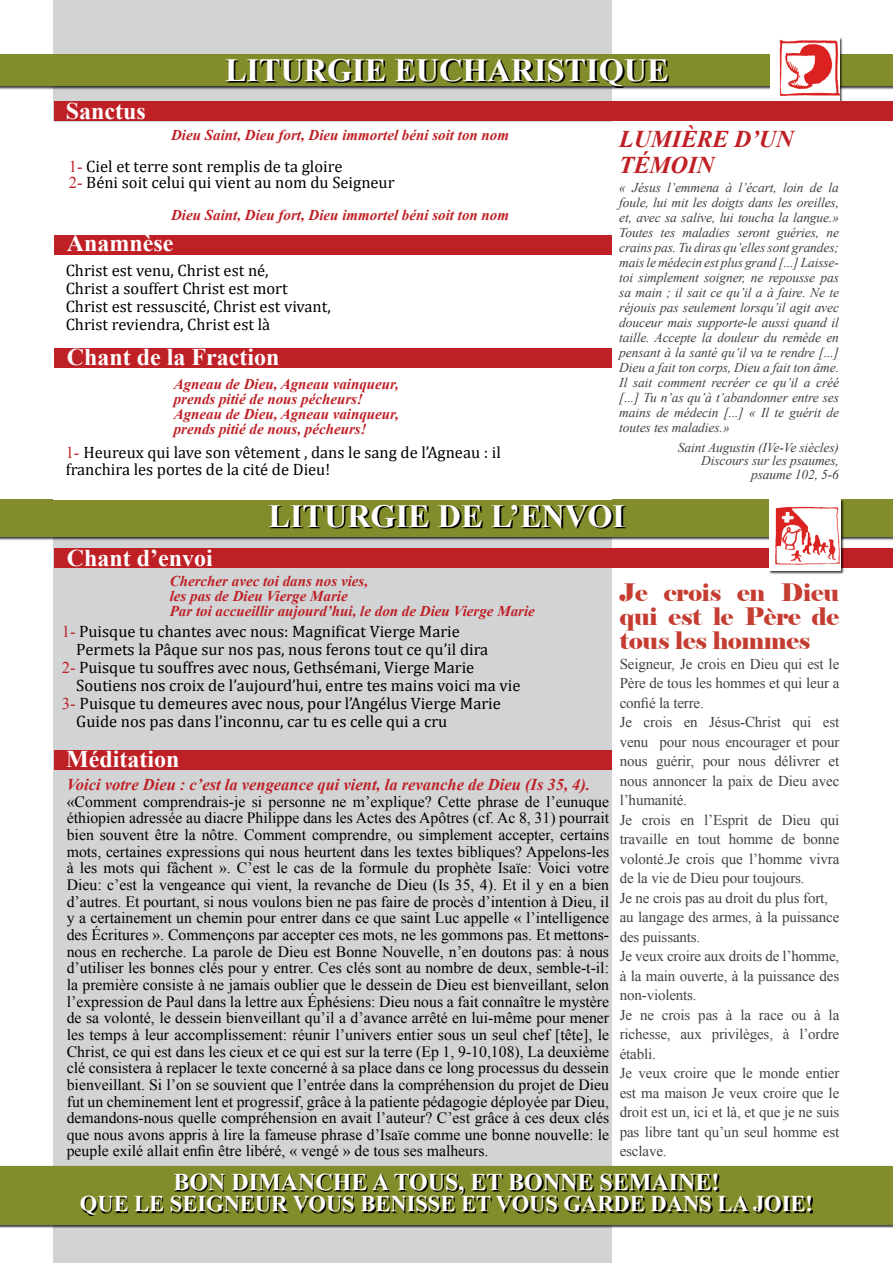
<style>
.page{position:relative;width:893px;height:1263px;background:#fff}
.page>*{position:absolute;margin:0;border:0;box-sizing:border-box;transform-origin:0 0}
.t1{font:700 32.25px "Times New Roman";color:#fff}
.t2{font:700 24px "Times New Roman";color:#fff}
.t3{font:24px/24px "Elephant";letter-spacing:-.01em;color:#c43d30;text-align:justify}
.t4{font:italic 700 24px/25.5px "Times New Roman";letter-spacing:-.01em;color:#bf2026}
.t5{font:700 22.5px "Times New Roman";color:#fff}
.t6{font:16.5px/18px "Cambria";color:#000}
.t7{font:italic 700 16.5px "Times New Roman";color:#bf2026}
.t8{font:15.75px/16.6px "Times New Roman";color:#000;text-align:justify}
.t9{font:15px/19.5px "Times New Roman";letter-spacing:-.01em;color:#414042}
.t10{font:italic 700 15px/15px "Times New Roman";color:#bf2026}
.t11{font:italic 13.5px/15px "Times New Roman";letter-spacing:-.01em;color:#414042;text-align:justify}
.s1{font-family:"Times New Roman";color:#bf2026}
</style>
<div class="page">
<div style="left:54px;top:0;width:558px;height:1263px;background:#d1d3d4"></div>
<div style="left:0;top:54px;width:893px;height:36px;background:#000;opacity:.75"></div>
<div style="left:0;top:55px;width:893px;height:31px;background:#828c2a"></div>
<div style="left:0;top:499px;width:893px;height:41px;background:#000;opacity:.75"></div>
<div style="left:0;top:499px;width:893px;height:38px;background:#828c2a"></div>
<div style="left:0;top:1166px;width:893px;height:62px;background:#000;opacity:.75"></div>
<div style="left:0;top:1166px;width:893px;height:59px;background:#828c2a"></div>
<svg style="left:227px;top:60px;width:442px;height:28px"></svg>
<svg style="left:270px;top:506px;width:356px;height:22px"></svg>
<div style="left:54px;top:548px;width:839px;height:20px;background:#bf2026"></div>
<svg style="left:82px;top:1174px;width:730px;height:42px"></svg>
<div style="left:770px;top:37px;width:73px;height:71px;background:#000;opacity:.75"></div>
<img style="left:770px;top:37px;width:69px;height:64px">
<div style="left:768px;top:499px;width:76px;height:75px;background:#000;opacity:.75"></div>
<img style="left:769px;top:499px;width:72px;height:72px">
<div style="left:54px;top:750px;width:557px;height:19px;background:#bf2026"></div>
<div style="left:53px;top:122px;width:559px;height:168px;background:#fff"></div>
<div style="left:53px;top:288px;width:559px;height:211px;background:#fff"></div>
<div style="left:54px;top:101px;width:839px;height:20px;background:#bf2026"></div>
<div style="left:54px;top:235px;width:557px;height:19px;background:#bf2026"></div>
<div style="left:54px;top:348px;width:557px;height:19px;background:#bf2026"></div>
<h2 class="t2" style="left:66px;top:95px;width:82px">Sanctus</h2>
<h1 class="t1" style="left:225px;top:48px;width:445px">LITURGIE EUCHARISTIQUE</h1>
<p class="t10" style="left:171px;top:127px;width:339px">Dieu Saint, Dieu fort, Dieu immortel béni soit ton nom</p>
<p class="t6" style="left:69px;top:158px;width:327px;line-height:16.5px"><span class="s1">1-</span> Ciel et terre sont remplis de ta gloire<br><span class="s1">2-</span> Béni soit celui qui vient au nom du Seigneur</p>
<p class="t10" style="left:171px;top:207px;width:339px">Dieu Saint, Dieu fort, Dieu immortel béni soit ton nom</p>
<h2 class="t2" style="left:67px;top:227px;width:108px">Anamnèse</h2>
<p class="t6" style="left:66px;top:262px;width:267px">Christ est venu, Christ est né,<br>Christ a souffert Christ est mort Christ est ressuscité, Christ est vivant, Christ reviendra, Christ est là</p>
<h2 class="t2" style="left:67px;top:340px;width:214px">Chant de la Fraction</h2>
<p class="t10" style="left:174px;top:376px;width:227px">Agneau de Dieu, Agneau vainqueur, prends pitié de nous pécheurs!<br>Agneau de Dieu, Agneau vainqueur, prends pitié de nous, pécheurs!</p>
<p class="t6" style="left:66px;top:444px;width:437px;line-height:16.5px"><span class="s1">1-</span> Heureux qui lave son vêtement , dans le sang de l’Agneau : il franchira les portes de la cité de Dieu!</p>
<h2 class="t4" style="left:619px;top:126px;width:176px">LUMIÈRE D’UN<br>TÉMOIN</h2>
<p class="t11" style="left:619px;top:180px;width:221px">« Jésus l’emmena à l’écart, loin de la foule, lui mit les doigts dans les oreilles, et, avec sa salive, lui toucha la langue.» Toutes tes maladies seront guéries, ne crains pas. Tu diras qu’elles sont grandes; mais le médecin est plus grand [...] Laisse&shy;toi simplement soigner, ne repousse pas sa main ; il sait ce qu’il a à faire. Ne te réjouis pas seulement lorsqu’il agit avec douceur mais supporte-le aussi quand il taille. Accepte la douleur du remède en pensant à la santé qu’il va te rendre [...] Dieu a fait ton corps, Dieu a fait ton âme.<br>Il sait comment recréer ce qu’il a créé [...] Tu n’as qu’à t’abandonner entre ses mains de médecin [...] « Il te guérit de toutes tes maladies.»</p>
<p class="t11" style="left:678px;top:440px;width:163px;line-height:13.5px;text-align:right">Saint Augustin (IVe-Ve siècles)<br>Discours sur les psaumes, psaume 102, 5-6</p>
<h1 class="t1" style="left:268px;top:494px;width:358px">LITURGIE DE L’ENVOI</h1>
<h2 class="t2" style="left:67px;top:541px;width:148px">Chant d’envoi</h2>
<p class="t10" style="left:170px;top:573px;width:367px">Chercher avec toi dans nos vies,<br>les pas de Dieu Vierge Marie<br>Par toi accueillir aujourd’hui, le don de Dieu Vierge Marie</p>
<p class="t6" style="left:62px;top:623px;width:400px"><span class="s1">1-</span> Puisque tu chantes avec nous: Magnificat Vierge Marie</p>
<p class="t6" style="left:76px;top:641px;width:414px">Permets la Pâque sur nos pas, nous ferons tout ce qu’il dira</p>
<p class="t6" style="left:62px;top:659px;width:414px"><span class="s1">2-</span> Puisque tu souffres avec nous, Gethsémani, Vierge Marie</p>
<p class="t6" style="left:76px;top:677px;width:446px">Soutiens nos croix de l’aujourd’hui, entre tes mains voici ma vie</p>
<p class="t6" style="left:62px;top:695px;width:441px"><span class="s1">3-</span> Puisque tu demeures avec nous, pour l’Angélus Vierge Marie</p>
<p class="t6" style="left:76px;top:713px;width:372px">Guide nos pas dans l’inconnu, car tu es celle qui a cru</p>
<h2 class="t3" style="left:620px;top:581px;width:221px">Je crois en Dieu qui est le Père de tous les hommes</h2>
<p class="t9" style="left:620px;top:654px;width:221px">Seigneur, Je crois en Dieu qui est le<br>Père de tous les hommes et qui leur a confié la terre.<br>Je crois en Jésus-Christ qui est venu pour nous encourager et pour nous guérir, pour nous délivrer et nous annoncer la paix de Dieu avec l’humanité.<br>Je crois en l’Esprit de Dieu qui travaille en tout homme de bonne volonté.Je crois que l’homme vivra de la vie de Dieu pour toujours.<br>Je ne crois pas au droit du plus fort, au langage des armes, à la puissance des puissants.<br>Je veux croire aux droits de l’homme, à la main ouverte, à la puissance des non-violents.<br>Je ne crois pas à la race ou à la richesse, aux privilèges, à l’ordre établi.<br>Je veux croire que le monde entier est ma maison Je veux croire que le droit est un, ici et là, et que je ne suis pas libre tant qu’un seul homme est esclave.</p>
<h2 class="t2" style="left:173px;top:1166px;width:548px">BON DIMANCHE A TOUS, ET BONNE SEMAINE!</h2>
<h3 class="t5" style="left:80px;top:1188px;width:735px">QUE LE SEIGNEUR VOUS BENISSE ET VOUS GARDE DANS LA JOIE!</h3>
<h2 class="t2" style="left:66px;top:743px;width:115px">Méditation</h2>
<p class="t7" style="left:67px;top:773px;width:525px">Voici votre Dieu : c’est la vengeance qui vient, la revanche de Dieu (Is 35, 4).</p>
<p class="t8" style="left:67px;top:793px;width:544px">«Comment comprendrais-je si personne ne m’explique? Cette phrase de l’eunuque éthiopien adressée au diacre Philippe dans les Actes des Apôtres (cf. Ac 8, 31) pourrait bien souvent être la nôtre. Comment comprendre, ou simplement accepter, certains mots, certaines expressions qui nous heurtent dans les textes bibliques? Appelons-les à les mots qui fâchent ». C’est le cas de la formule du prophète Isaïe: Voici votre Dieu: c’est la vengeance qui vient, la revanche de Dieu (Is 35, 4). Et il y en a bien d’autres. Et pourtant, si nous voulons bien ne pas faire de procès d’intention à Dieu, il y a certainement un chemin pour entrer dans ce que saint Luc appelle « l’intelligence des Écritures ». Commençons par accepter ces mots, ne les gommons pas. Et mettons&shy;nous en recherche. La parole de Dieu est Bonne Nouvelle, n’en doutons pas: à nous d’utiliser les bonnes clés pour y entrer. Ces clés sont au nombre de deux, semble-t-il: la première consiste à ne jamais oublier que le dessein de Dieu est bienveillant, selon l’expression de Paul dans la lettre aux Éphésiens: Dieu nous a fait connaître le mystère de sa volonté, le dessein bienveillant qu’il a d’avance arrêté en lui-même pour mener les temps à leur accomplissement: réunir l’univers entier sous un seul chef [tête], le Christ, ce qui est dans les cieux et ce qui est sur la terre (Ep 1, 9-10,108), La deuxième clé consistera à replacer le texte concerné à sa place dans ce long processus du dessein bienveillant. Si l’on se souvient que l’entrée dans la compréhension du projet de Dieu fut un cheminement lent et progressif, grâce à la patiente pédagogie déployée par Dieu, demandons-nous quelle compréhension en avait l’auteur? C’est grâce à ces deux clés que nous avons appris à lire la fameuse phrase d’Isaïe comme une bonne nouvelle: le peuple exilé allait enfin être libéré, « vengé » de tous ses malheurs.</p>
</div>
